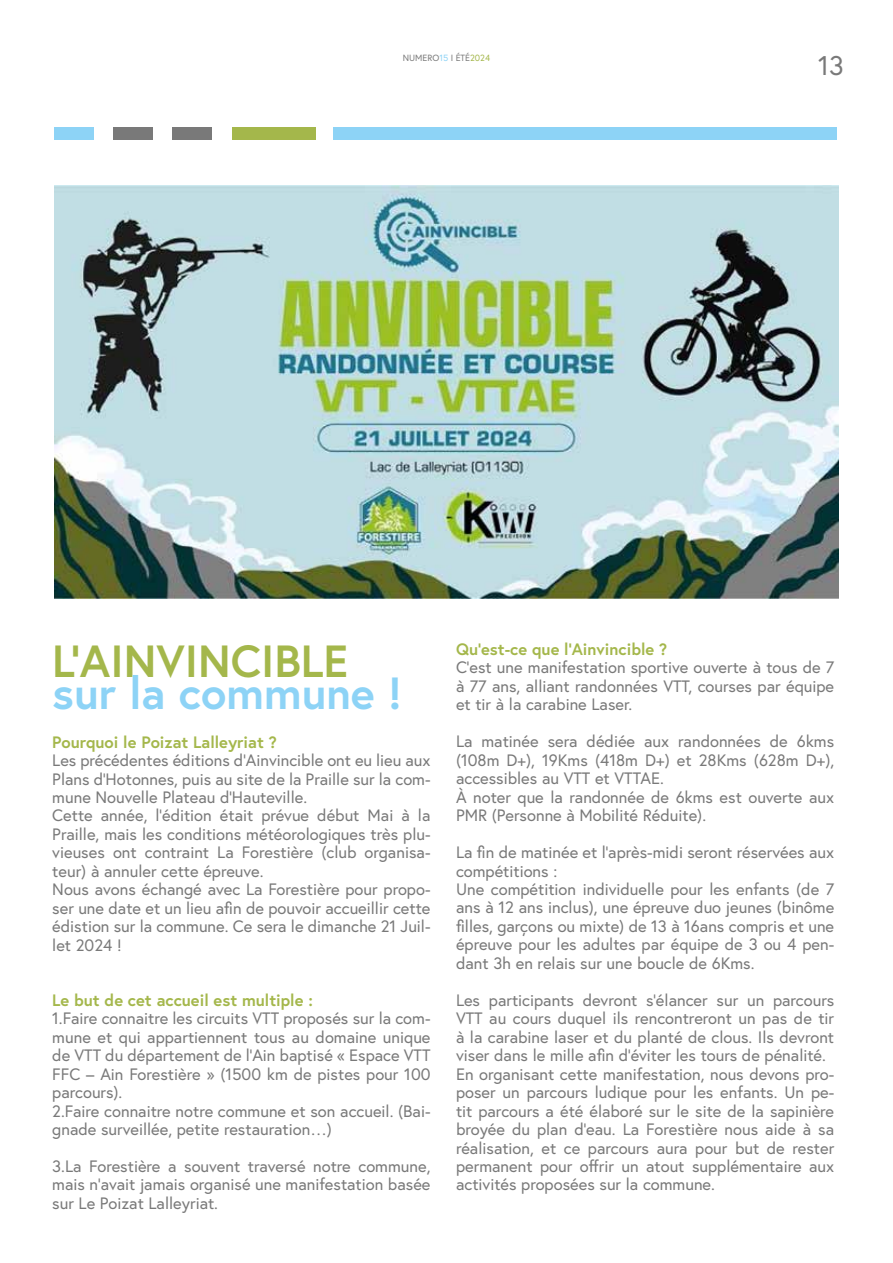
<style>
.page{position:relative;width:893px;height:1263px;background:#fff}
.page>*{position:absolute;margin:0;border:0;box-sizing:border-box;transform-origin:0 0}
.t1{font:700 45px "Europa";color:#a4b74b}
.t2{font:700 45px "Europa";color:#8dd3f6}
.t3{font:27px "Europa";color:#797979}
.t4{font:16.5px/18.5px "Europa";color:#797979}
.t5{font:700 16.5px "Europa";color:#a4b74b}
.t6{font:9px "Europa";color:#797979}
.s1{color:#8dd3f6}
.s2{color:#a4b74b}
</style>
<div class="page">
<img style="left:54px;top:185px;width:784px;height:414px">
<div style="left:333px;top:128px;width:504px;height:12px;background:#8dd3f6"></div>
<div style="left:232px;top:128px;width:84px;height:12px;background:#a4b74b"></div>
<div style="left:172px;top:128px;width:40px;height:12px;background:#797979"></div>
<div style="left:113px;top:128px;width:40px;height:12px;background:#797979"></div>
<div style="left:54px;top:128px;width:39px;height:12px;background:#8dd3f6"></div>
<p class="t6" style="left:403px;top:52px;width:89px">NUMERO<span class="s1">15</span> I ÉTÉ<span class="s2">2024</span></p>
<h2 class="t3" style="left:818px;top:48px;width:27px">13</h2>
<h1 class="t1" style="left:52px;top:631px;width:297px">L’AINVINCIBLE</h1>
<h1 class="t2" style="left:52px;top:663px;width:351px">sur la commune !</h1>
<p class="t5" style="left:52px;top:731px;width:226px">Pourquoi le Poizat Lalleyriat ?</p>
<p class="t4" style="left:52px;top:751px;width:380px">Les précédentes éditions d’Ainvincible ont eu lieu aux Plans d’Hotonnes, puis au site de la Praille sur la com&shy;mune Nouvelle Plateau d’Hauteville.<br>Cette année, l’édition était prévue début Mai à la Praille, mais les conditions météorologiques très plu&shy;vieuses ont contraint La Forestière (club organisa&shy;teur) à annuler cette épreuve.<br>Nous avons échangé avec La Forestière pour propo&shy;ser une date et un lieu afin de pouvoir accueillir cette édistion sur la commune. Ce sera le dimanche 21 Juil&shy;let 2024 !</p>
<p class="t5" style="left:52px;top:989px;width:262px">Le but de cet accueil est multiple :</p>
<p class="t4" style="left:52px;top:1009px;width:380px">1.Faire connaitre les circuits VTT proposés sur la com&shy;mune et qui appartiennent tous au domaine unique de VTT du département de l’Ain baptisé « Espace VTT FFC – Ain Forestière » (1500 km de pistes pour 100 parcours).<br>2.Faire connaitre notre commune et son accueil. (Bai&shy;gnade surveillée, petite restauration…)</p>
<p class="t4" style="left:52px;top:1157px;width:380px;text-align:justify">3.La Forestière a souvent traversé notre commune, mais n’avait jamais organisé une manifestation basée sur Le Poizat Lalleyriat.</p>
<p class="t5" style="left:456px;top:638px;width:213px">Qu’est-ce que l’Ainvincible ?</p>
<p class="t4" style="left:456px;top:658px;width:380px;text-align:justify">C’est une manifestation sportive ouverte à tous de 7 à 77 ans, alliant randonnées VTT, courses par équipe et tir à la carabine Laser.</p>
<p class="t4" style="left:456px;top:732px;width:380px">La matinée sera dédiée aux randonnées de 6kms (108m D+), 19Kms (418m D+) et 28Kms (628m D+), accessibles au VTT et VTTAE.<br>À noter que la randonnée de 6kms est ouverte aux PMR (Personne à Mobilité Réduite).</p>
<p class="t4" style="left:456px;top:843px;width:380px">La fin de matinée et l’après-midi seront réservées aux compétitions :<br>Une compétition individuelle pour les enfants (de 7 ans à 12 ans inclus), une épreuve duo jeunes (binôme filles, garçons ou mixte) de 13 à 16ans compris et une épreuve pour les adultes par équipe de 3 ou 4 pen&shy;dant 3h en relais sur une boucle de 6Kms.</p>
<p class="t4" style="left:456px;top:990px;width:380px">Les participants devront s’élancer sur un parcours VTT au cours duquel ils rencontreront un pas de tir à la carabine laser et du planté de clous. Ils devront viser dans le mille afin d’éviter les tours de pénalité.<br>En organisant cette manifestation, nous devons pro&shy;poser un parcours ludique pour les enfants. Un pe&shy;tit parcours a été élaboré sur le site de la sapinière broyée du plan d’eau. La Forestière nous aide à sa réalisation, et ce parcours aura pour but de rester permanent pour offrir un atout supplémentaire aux activités proposées sur la commune.</p>
</div>
